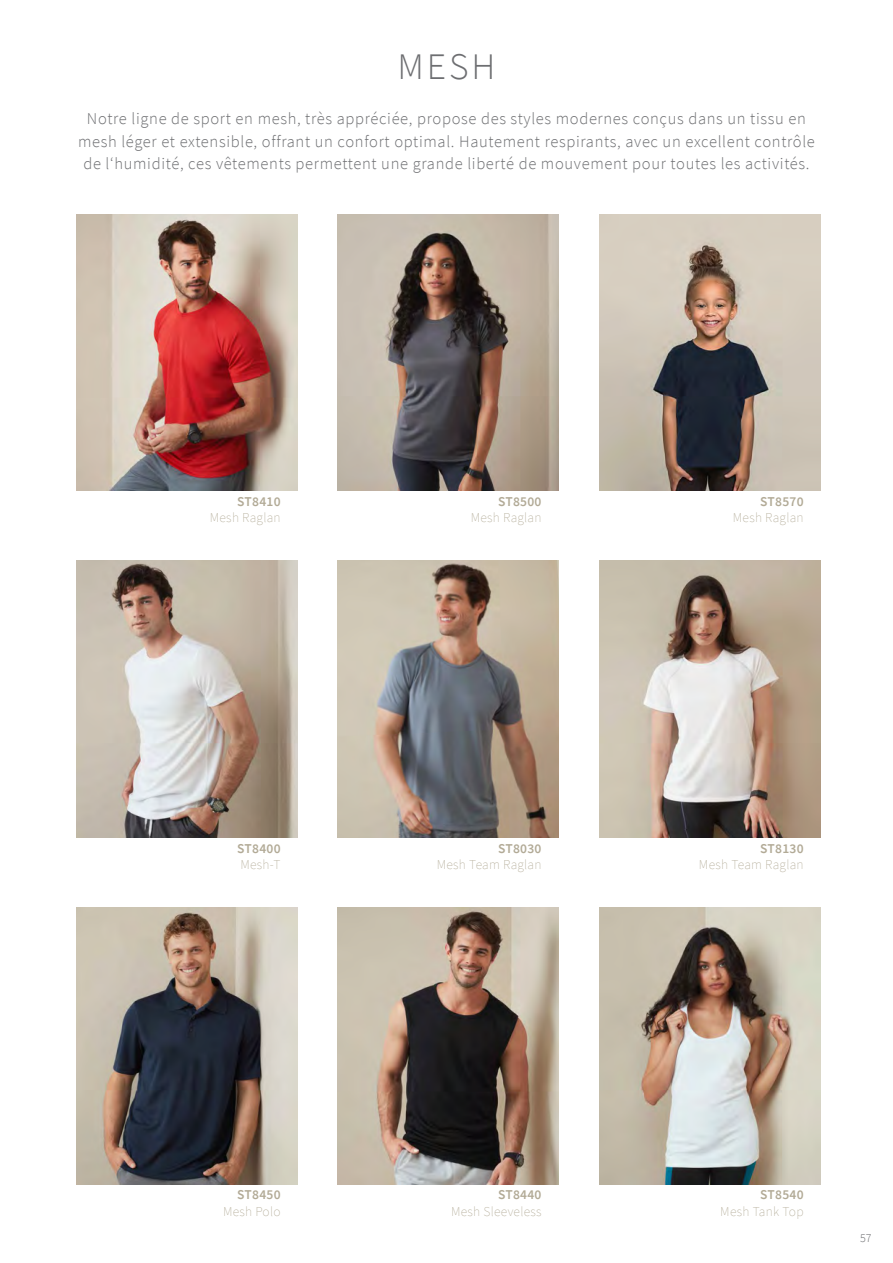
<style>
.page{position:relative;width:893px;height:1263px;background:#fff}
.page>*{position:absolute;margin:0;border:0;box-sizing:border-box;transform-origin:0 0}
.t1{font:300 37.5px "Source Sans Pro";color:#6d6e71}
.t2{font:300 16.5px/22.5px "Source Sans Pro";letter-spacing:.04em;color:#6d6e71;text-align:center}
.t3{font:200 13.5px "Source Sans Pro";letter-spacing:.02em;color:#b2aa96}
.t4{font:600 13.5px "Source Sans Pro";letter-spacing:.02em;color:#b2aa96}
.t5{font:300 12px "Source Sans Pro";color:#6d6e71}
</style>
<div class="page">
<img style="left:77px;top:214px;width:221px;height:276px">
<img style="left:337px;top:214px;width:222px;height:276px">
<img style="left:600px;top:214px;width:221px;height:276px">
<img style="left:77px;top:908px;width:221px;height:276px">
<img style="left:337px;top:908px;width:222px;height:276px">
<img style="left:600px;top:908px;width:221px;height:276px">
<img style="left:77px;top:561px;width:221px;height:276px">
<img style="left:337px;top:561px;width:222px;height:276px">
<img style="left:600px;top:561px;width:221px;height:276px">
<h1 class="t1" style="left:398px;top:44px;width:99px">MESH</h1>
<p class="t2" style="left:78px;top:108px;width:738px">Notre ligne de sport en mesh, très appréciée, propose des styles modernes conçus dans un tissu en mesh léger et extensible, offrant un confort optimal. Hautement respirants, avec un excellent contrôle de l‘humidité, ces vêtements permettent une grande liberté de mouvement pour toutes les activités.</p>
<p class="t4" style="left:237px;top:492px;width:45px">ST8410</p>
<p class="t3" style="left:210px;top:509px;width:72px">Mesh Raglan</p>
<p class="t4" style="left:498px;top:492px;width:45px">ST8500</p>
<p class="t3" style="left:471px;top:509px;width:72px">Mesh Raglan</p>
<p class="t4" style="left:760px;top:492px;width:45px">ST8570</p>
<p class="t3" style="left:733px;top:509px;width:72px">Mesh Raglan</p>
<p class="t4" style="left:237px;top:839px;width:45px">ST8400</p>
<p class="t3" style="left:241px;top:856px;width:42px">Mesh-T</p>
<p class="t4" style="left:498px;top:839px;width:45px">ST8030</p>
<p class="t3" style="left:437px;top:856px;width:106px">Mesh Team Raglan</p>
<p class="t4" style="left:760px;top:839px;width:45px">ST8130</p>
<p class="t3" style="left:699px;top:856px;width:106px">Mesh Team Raglan</p>
<p class="t4" style="left:237px;top:1186px;width:45px">ST8450</p>
<p class="t3" style="left:223px;top:1203px;width:59px">Mesh Polo</p>
<p class="t4" style="left:498px;top:1186px;width:45px">ST8440</p>
<p class="t3" style="left:451px;top:1203px;width:92px">Mesh Sleeveless</p>
<p class="t4" style="left:760px;top:1186px;width:45px">ST8540</p>
<p class="t3" style="left:720px;top:1203px;width:85px">Mesh Tank Top</p>
<p class="t5" style="left:860px;top:1230px;width:13px">57</p>
</div>
